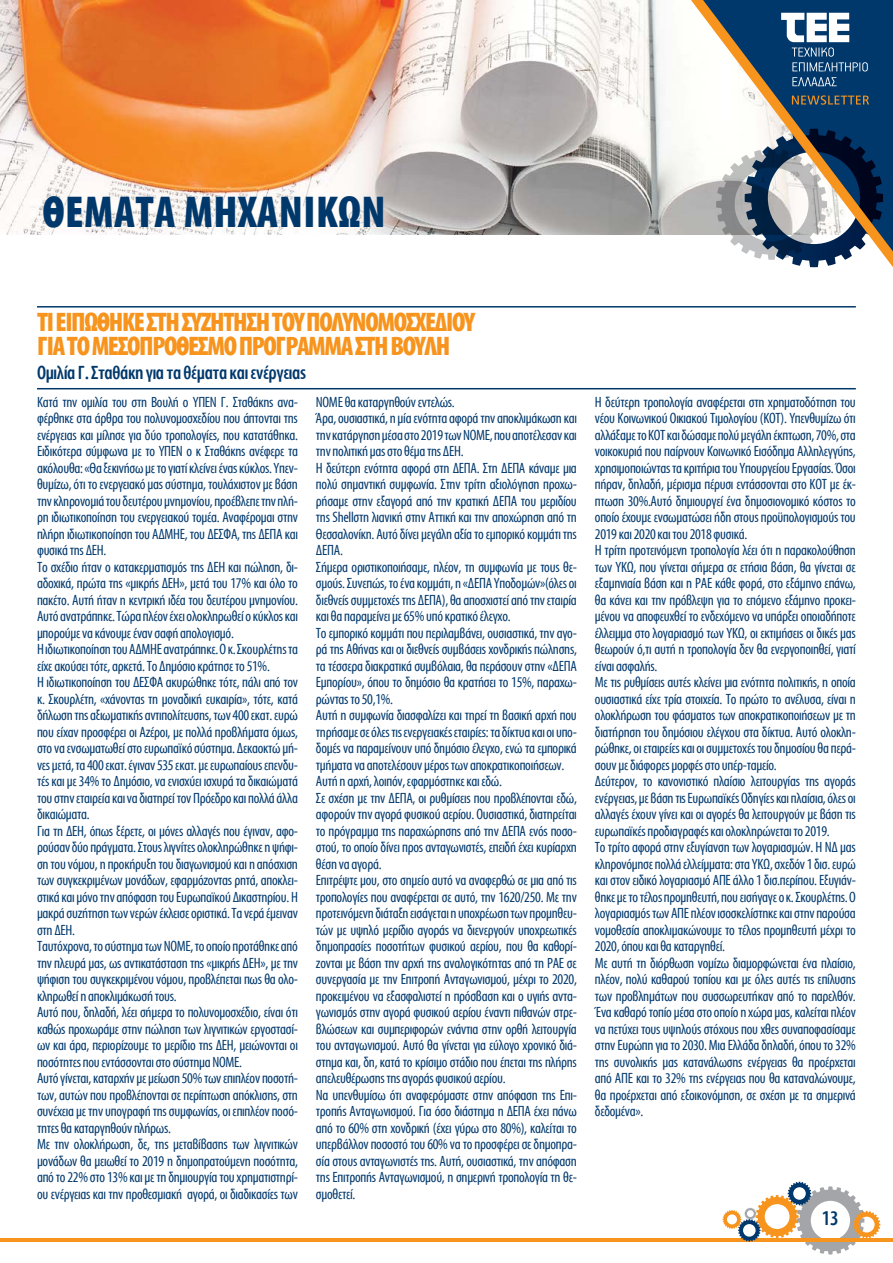
<style>
.page{position:relative;width:893px;height:1263px;background:#fff}
.page>*{position:absolute;margin:0;border:0;box-sizing:border-box;transform-origin:0 0}
.t1{font:700 45px "Myriad Condensed Greek";letter-spacing:.01em;color:#00386c}
.t2{font:700 27px/24px "Myriad Condensed Greek";letter-spacing:-.05em;color:#f7941e}
.t3{font:500 21px "Myriad Condensed Greek";color:#00386c}
.t4{font:500 19.5px "Myriad Condensed Greek";letter-spacing:-.02em;color:#00386c}
.t5{font:15px/16.5px "Myriad Condensed Greek";letter-spacing:-.02em;color:#00386c}
</style>
<div class="page">
<hr style="left:0;top:1238px;width:893px;height:3px;background:#f7941e">
<svg style="left:723px;top:1182px;width:157px;height:72px"></svg>
<img style="left:0;top:0;width:691px;height:234px">
<svg style="left:691px;top:0;width:202px;height:267px"></svg>
<svg style="left:792px;top:95px;width:77px;height:10px"></svg>
<svg style="left:781px;top:13px;width:87px;height:58px"></svg>
<svg style="left:792px;top:77px;width:45px;height:9px"></svg>
<hr style="left:37px;top:306px;width:819px;height:2px;background:#00386c">
<hr style="left:37px;top:388px;width:819px;height:1px;background:#00386c">
<h1 class="t1" style="left:43px;top:189px;width:345px">ΘΕΜΑΤΑ ΜΗΧΑΝΙΚΩΝ</h1>
<h2 class="t2" style="left:37px;top:311px;width:440px">ΤΙ ΕΙΠΩΘΗΚΕ ΣΤΗ ΣΥΖΗΤΗΣΗ ΤΟΥ ΠΟΛΥΝΟΜΟΣΧΕΔΙΟΥ<br>ΓΙΑ ΤΟ ΜΕΣΟΠΡΟΘΕΣΜΟ ΠΡΟΓΡΑΜΜΑ ΣΤΗ ΒΟΥΛΗ</h2>
<h3 class="t4" style="left:37px;top:363px;width:270px">Ομιλία Γ. Σταθάκη για τα θέματα και ενέργειας</h3>
<p class="t5" style="left:37px;top:394px;width:262px">Κατά την ομιλία του στη Βουλή ο ΥΠΕΝ Γ. Σταθάκης ανα&shy;φέρθηκε στα άρθρα του πολυνομοσχεδίου που άπτονται της ενέργειας και μίλησε για δύο τροπολογίες, που κατατάθηκα.<br>Ειδικότερα σύμφωνα με το ΥΠΕΝ ο κ Σταθάκης ανέφερε τα ακόλουθα: «Θα ξεκινήσω με το γιατί κλείνει ένας κύκλος. Υπεν&shy;θυμίζω, ότι το ενεργειακό μας σύστημα, τουλάχιστον με βάση την κληρονομιά του δευτέρου μνημονίου, προέβλεπε την πλή&shy;ρη ιδιωτικοποίηση του ενεργειακού τομέα. Αναφέρομαι στην πλήρη ιδιωτικοποίηση του ΑΔΜΗΕ, του ΔΕΣΦΑ, της ΔΕΠΑ και φυσικά της ΔΕΗ.<br>Το σχέδιο ήταν ο κατακερματισμός της ΔΕΗ και πώληση, δι&shy;αδοχικά, πρώτα της «μικρής ΔΕΗ», μετά του 17% και όλο το πακέτο. Αυτή ήταν η κεντρική ιδέα του δευτέρου μνημονίου.<br>Αυτό ανατράπηκε. Τώρα πλέον έχει ολοκληρωθεί ο κύκλος και μπορούμε να κάνουμε έναν σαφή απολογισμό.<br>Η ιδιωτικοποίηση του ΑΔΜΗΕ ανατράπηκε. Ο κ. Σκουρλέτης τα είχε ακούσει τότε, αρκετά. Το Δημόσιο κράτησε το 51%.<br>Η ιδιωτικοποίηση του ΔΕΣΦΑ ακυρώθηκε τότε, πάλι από τον κ. Σκουρλέτη, «χάνοντας τη μοναδική ευκαιρία», τότε, κατά δήλωση της αξιωματικής αντιπολίτευσης, των 400 εκατ. ευρώ που είχαν προσφέρει οι Αζέροι, με πολλά προβλήματα όμως, στο να ενσωματωθεί στο ευρωπαϊκό σύστημα. Δεκαοκτώ μή&shy;νες μετά, τα 400 εκατ. έγιναν 535 εκατ. με ευρωπαίους επενδυ&shy;τές και με 34% το Δημόσιο, να ενισχύει ισχυρά τα δικαιώματά του στην εταιρεία και να διατηρεί τον Πρόεδρο και πολλά άλλα δικαιώματα.<br>Για τη ΔΕΗ, όπως ξέρετε, οι μόνες αλλαγές που έγιναν, αφο&shy;ρούσαν δύο πράγματα. Στους λιγνίτες ολοκληρώθηκε η ψήφι&shy;ση του νόμου, η προκήρυξη του διαγωνισμού και η απόσχιση των συγκεκριμένων μονάδων, εφαρμόζοντας ρητά, αποκλει&shy;στικά και μόνο την απόφαση του Ευρωπαϊκού Δικαστηρίου. Η μακρά συζήτηση των νερών έκλεισε οριστικά. Τα νερά έμειναν στη ΔΕΗ.<br>Ταυτόχρονα, το σύστημα των ΝΟΜΕ, το οποίο προτάθηκε από την πλευρά μας, ως αντικατάσταση της «μικρής ΔΕΗ», με την ψήφιση του συγκεκριμένου νόμου, προβλέπεται πως θα ολο&shy;κληρωθεί η αποκλιμάκωσή τους.<br>Αυτό που, δηλαδή, λέει σήμερα το πολυνομοσχέδιο, είναι ότι καθώς προχωράμε στην πώληση των λιγνιτικών εργοστασί&shy;ων και άρα, περιορίζουμε το μερίδιο της ΔΕΗ, μειώνονται οι ποσότητες που εντάσσονται στο σύστημα ΝΟΜΕ.<br>Αυτό γίνεται, καταρχήν με μείωση 50% των επιπλέον ποσοτή&shy;των, αυτών που προβλέπονται σε περίπτωση απόκλισης, στη συνέχεια με την υπογραφή της συμφωνίας, οι επιπλέον ποσό&shy;τητες θα καταργηθούν πλήρως.<br>Με την ολοκλήρωση, δε, της μεταβίβασης των λιγνιτικών μονάδων θα μειωθεί το 2019 η δημοπρατούμενη ποσότητα, από το 22% στο 13% και με τη δημιουργία του χρηματιστηρί&shy;ου ενέργειας και την προθεσμιακή αγορά, οι διαδικασίες των</p>
<p class="t5" style="left:316px;top:394px;width:262px">ΝΟΜΕ θα καταργηθούν εντελώς.<br>Άρα, ουσιαστικά, η μία ενότητα αφορά την αποκλιμάκωση και την κατάργηση μέσα στο 2019 των ΝΟΜΕ, που αποτέλεσαν και την πολιτική μας στο θέμα της ΔΕΗ.<br>Η δεύτερη ενότητα αφορά στη ΔΕΠΑ. Στη ΔΕΠΑ κάναμε μια πολύ σημαντική συμφωνία. Στην τρίτη αξιολόγηση προχω&shy;ρήσαμε στην εξαγορά από την κρατική ΔΕΠΑ του μεριδίου της Shellστη λιανική στην Αττική και την αποχώρηση από τη Θεσσαλονίκη. Αυτό δίνει μεγάλη αξία το εμπορικό κομμάτι της ΔΕΠΑ.<br>Σήμερα οριστικοποιήσαμε, πλέον, τη συμφωνία με τους θε&shy;σμούς. Συνεπώς, το ένα κομμάτι, η «ΔΕΠΑ Υποδομών»(όλες οι διεθνείς συμμετοχές της ΔΕΠΑ), θα αποσχιστεί από την εταιρία και θα παραμείνει με 65% υπό κρατικό έλεγχο.<br>Το εμπορικό κομμάτι που περιλαμβάνει, ουσιαστικά, την αγο&shy;ρά της Αθήνας και οι διεθνείς συμβάσεις χονδρικής πώλησης, τα τέσσερα διακρατικά συμβόλαια, θα περάσουν στην «ΔΕΠΑ Εμπορίου», όπου το δημόσιο θα κρατήσει το 15%, παραχω&shy;ρώντας το 50,1%.<br>Αυτή η συμφωνία διασφαλίζει και τηρεί τη βασική αρχή που τηρήσαμε σε όλες τις ενεργειακές εταιρίες: τα δίκτυα και οι υπο&shy;δομές να παραμείνουν υπό δημόσιο έλεγχο, ενώ τα εμπορικά τμήματα να αποτελέσουν μέρος των αποκρατικοποιήσεων.<br>Αυτή η αρχή, λοιπόν, εφαρμόστηκε και εδώ.<br>Σε σχέση με την ΔΕΠΑ, οι ρυθμίσεις που προβλέπονται εδώ, αφορούν την αγορά φυσικού αερίου. Ουσιαστικά, διατηρείται το πρόγραμμα της παραχώρησης από την ΔΕΠΑ ενός ποσο&shy;στού, το οποίο δίνει προς ανταγωνιστές, επειδή έχει κυρίαρχη θέση να αγορά.<br>Επιτρέψτε μου, στο σημείο αυτό να αναφερθώ σε μια από τις τροπολογίες που αναφέρεται σε αυτό, την 1620/250. Με την προτεινόμενη διάταξη εισάγεται η υποχρέωση των προμηθευ&shy;τών με υψηλό μερίδιο αγοράς να διενεργούν υποχρεωτικές δημοπρασίες ποσοτήτων φυσικού αερίου, που θα καθορί&shy;ζονται με βάση την αρχή της αναλογικότητας από τη ΡΑΕ σε συνεργασία με την Επιτροπή Ανταγωνισμού, μέχρι το 2020, προκειμένου να εξασφαλιστεί η πρόσβαση και ο υγιής αντα&shy;γωνισμός στην αγορά φυσικού αερίου έναντι πιθανών στρε&shy;βλώσεων και συμπεριφορών ενάντια στην ορθή λειτουργία του ανταγωνισμού. Αυτό θα γίνεται για εύλογο χρονικό διά&shy;στημα και, δη, κατά το κρίσιμο στάδιο που έπεται της πλήρης απελευθέρωσης της αγοράς φυσικού αερίου.<br>Να υπενθυμίσω ότι αναφερόμαστε στην απόφαση της Επι&shy;τροπής Ανταγωνισμού. Για όσο διάστημα η ΔΕΠΑ έχει πάνω από το 60% στη χονδρική (έχει γύρω στο 80%), καλείται το υπερβάλλον ποσοστό του 60% να το προσφέρει σε δημοπρα&shy;σία στους ανταγωνιστές της. Αυτή, ουσιαστικά, την απόφαση της Επιτροπής Ανταγωνισμού, η σημερινή τροπολογία τη θε&shy;σμοθετεί.</p>
<p class="t5" style="left:595px;top:394px;width:262px">Η δεύτερη τροπολογία αναφέρεται στη χρηματοδότηση του νέου Κοινωνικού Οικιακού Τιμολογίου (ΚΟΤ). Υπενθυμίζω ότι αλλάξαμε το ΚΟΤ και δώσαμε πολύ μεγάλη έκπτωση, 70%, στα νοικοκυριά που παίρνουν Κοινωνικό Εισόδημα Αλληλεγγύης, χρησιμοποιώντας τα κριτήρια του Υπουργείου Εργασίας. Όσοι πήραν, δηλαδή, μέρισμα πέρυσι εντάσσονται στο ΚΟΤ με έκ&shy;πτωση 30%.Αυτό δημιουργεί ένα δημοσιονομικό κόστος το οποίο έχουμε ενσωματώσει ήδη στους προϋπολογισμούς του 2019 και 2020 και του 2018 φυσικά.<br>Η τρίτη προτεινόμενη τροπολογία λέει ότι η παρακολούθηση των ΥΚΩ, που γίνεται σήμερα σε ετήσια βάση, θα γίνεται σε εξαμηνιαία βάση και η ΡΑΕ κάθε φορά, στο εξάμηνο επάνω, θα κάνει και την πρόβλεψη για το επόμενο εξάμηνο προκει&shy;μένου να αποφευχθεί το ενδεχόμενο να υπάρξει οποιαδήποτε έλλειμμα στο λογαριασμό των ΥΚΩ, οι εκτιμήσεις οι δικές μας θεωρούν ό,τι αυτή η τροπολογία δεν θα ενεργοποιηθεί, γιατί είναι ασφαλής.<br>Με τις ρυθμίσεις αυτές κλείνει μια ενότητα πολιτικής, η οποία ουσιαστικά είχε τρία στοιχεία. Το πρώτο το ανέλυσα, είναι η ολοκλήρωση του φάσματος των αποκρατικοποιήσεων με τη διατήρηση του δημόσιου ελέγχου στα δίκτυα. Αυτό ολοκλη&shy;ρώθηκε, οι εταιρείες και οι συμμετοχές του δημοσίου θα περά&shy;σουν με διάφορες μορφές στο υπέρ-ταμείο.<br>Δεύτερον, το κανονιστικό πλαίσιο λειτουργίας της αγοράς ενέργειας, με βάση τις Ευρωπαϊκές Οδηγίες και πλαίσια, όλες οι αλλαγές έχουν γίνει και οι αγορές θα λειτουργούν με βάση τις ευρωπαϊκές προδιαγραφές και ολοκληρώνεται το 2019.<br>Το τρίτο αφορά στην εξυγίανση των λογαριασμών. Η ΝΔ μας κληρονόμησε πολλά ελλείμματα: στα ΥΚΩ, σχεδόν 1 δισ. ευρώ και στον ειδικό λογαριασμό ΑΠΕ άλλο 1 δισ.περίπου. Εξυγιάν&shy;θηκε με το τέλος προμηθευτή, που εισήγαγε ο κ. Σκουρλέτης. Ο λογαριασμός των ΑΠΕ πλέον ισοσκελίστηκε και στην παρούσα νομοθεσία αποκλιμακώνουμε το τέλος προμηθευτή μέχρι το 2020, όπου και θα καταργηθεί.<br>Με αυτή τη διόρθωση νομίζω διαμορφώνεται ένα πλαίσιο, πλέον, πολύ καθαρού τοπίου και με όλες αυτές τις επίλυσης των προβλημάτων που συσσωρευτήκαν από το παρελθόν.<br>Ένα καθαρό τοπίο μέσα στο οποίο η χώρα μας, καλείται πλέον να πετύχει τους υψηλούς στόχους που χθες συναποφασίσαμε στην Ευρώπη για το 2030. Μια Ελλάδα δηλαδή, όπου το 32% της συνολικής μας κατανάλωσης ενέργειας θα προέρχεται από ΑΠΕ και το 32% της ενέργειας που θα καταναλώνουμε, θα προέρχεται από εξοικονόμηση, σε σχέση με τα σημερινά δεδομένα».</p>
<h3 class="t3" style="left:822px;top:1208px;width:19px">13</h3>
</div>
